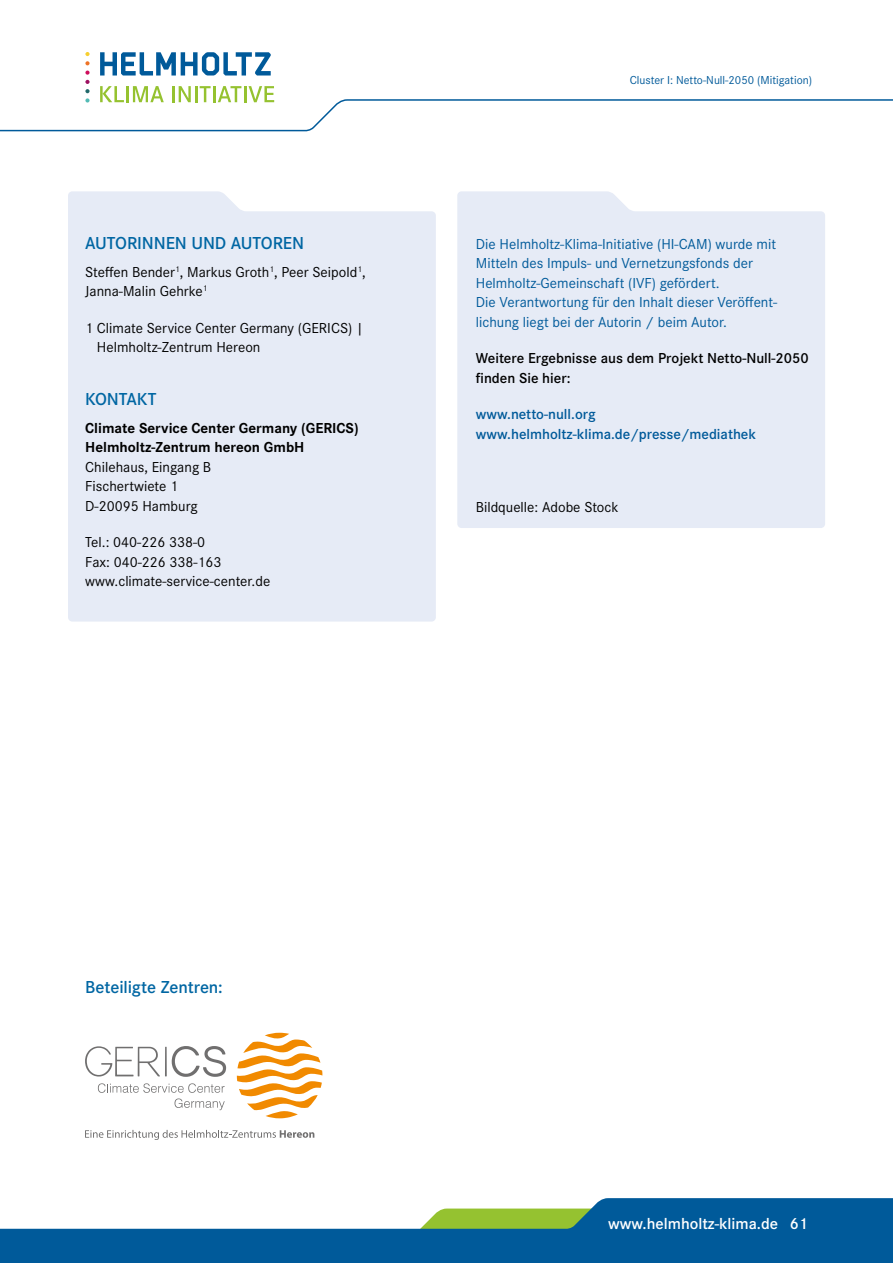
<style>
.page{position:relative;width:893px;height:1263px;background:#fff}
.page>*{position:absolute;margin:0;border:0;box-sizing:border-box;transform-origin:0 0}
.t1{font:600 18px "Corporate S";letter-spacing:-.005em;color:#0066a3}
.t2{font:600 16.5px "Corporate S";color:#fff}
.t3{font:15px/19.5px "Corporate S";color:#000}
.t4{font:15px/19.5px "Corporate S";color:#005a9a}
.t5{font:700 15px/19.5px "Corporate S";color:#000}
.t6{font:600 15px/19.5px "Corporate S";color:#000}
.t7{font:600 15px/19.5px "Corporate S";color:#005a9a}
.t8{font:12px "Corporate S";color:#005a9a}
</style>
<div class="page">
<svg style="left:0;top:52px;width:893px;height:80px"></svg>
<svg style="left:0;top:1198px;width:893px;height:65px;fill:#005a9a"></svg>
<div style="left:68px;top:191px;width:368px;height:430px;background:#e6ebf6"></div>
<div style="left:457px;top:191px;width:368px;height:337px;background:#e6ebf6"></div>
<svg style="left:237px;top:1033px;width:85px;height:85px"></svg>
<svg style="left:98px;top:1083px;width:127px;height:27px"></svg>
<svg style="left:85px;top:1046px;width:141px;height:31px"></svg>
<svg style="left:85px;top:1130px;width:229px;height:10px"></svg>
<p class="t1" style="left:85px;top:231px;width:221px">AUTORINNEN UND AUTOREN</p>
<p class="t3" style="left:85px;top:262px;width:282px">Steffen Bender<sup>1</sup>, Markus Groth<sup>1</sup>, Peer Seipold<sup>1</sup>,<br>Janna-Malin Gehrke<sup>1</sup></p>
<p class="t3" style="left:97px;top:318px;width:268px;text-indent:-12px">1 Climate Service Center Germany (GERICS) |<br>Helmholtz-Zentrum Hereon</p>
<p class="t1" style="left:85px;top:387px;width:73px">KONTAKT</p>
<p class="t5" style="left:85px;top:418px;width:275px">Climate Service Center Germany (GERICS)<br>Helmholtz-Zentrum hereon GmbH</p>
<p class="t3" style="left:85px;top:456px;width:127px">Chilehaus, Eingang B<br>Fischertwiete 1<br>D-20095 Hamburg</p>
<p class="t3" style="left:85px;top:532px;width:187px">Tel.: 040-226 338-0<br>Fax: 040-226 338-163 www.climate-service-center.de</p>
<p class="t8" style="left:630px;top:72px;width:184px">Cluster I: Netto-Null-2050 (Mitigation)</p>
<p class="t4" style="left:476px;top:233px;width:303px">Die Helmholtz-Klima-Initiative (HI-CAM) wurde mit Mitteln des Impuls- und Vernetzungsfonds der Helmholtz-Gemeinschaft (IVF) gefördert.<br>Die Verantwortung für den Inhalt dieser Veröffent&shy;lichung liegt bei der Autorin / beim Autor.</p>
<p class="t6" style="left:476px;top:348px;width:334px">Weitere Ergebnisse aus dem Projekt Netto-Null-2050 finden Sie hier:</p>
<p class="t7" style="left:476px;top:404px;width:282px">www.netto-null.org www.helmholtz-klima.de/presse/mediathek</p>
<p class="t3" style="left:476px;top:496px;width:144px">Bildquelle: Adobe Stock</p>
<p class="t1" style="left:85px;top:975px;width:139px">Beteiligte Zentren:</p>
<p class="t2" style="left:608px;top:1212px;width:201px">www.helmholtz-klima.de 61</p>
</div>
